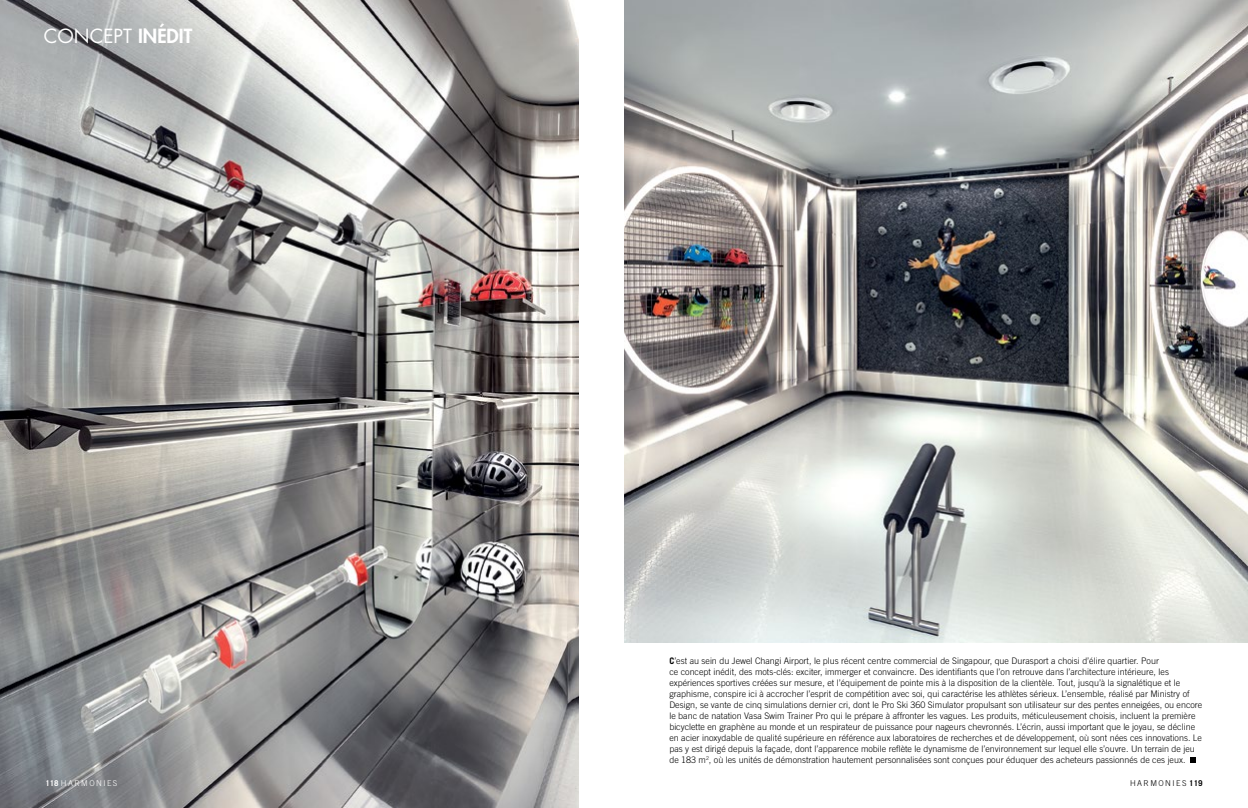
<style>
.page{position:relative;width:1248px;height:808px;background:#fff}
.page>*{position:absolute;margin:0;border:0;box-sizing:border-box;transform-origin:0 0}
.t1{font:19px "Futura";color:#fff}
.t2{font:300 9px/11px "Trade Gothic";color:#000}
.t3{font:300 8px "Trade Gothic";letter-spacing:.18em;color:#fff}
.t4{font:300 8px "Trade Gothic";letter-spacing:.18em;color:#000}
.s1{font-weight:800}
.s2{font-weight:700}
</style>
<div class="page">
<img style="left:0;top:0;width:578px;height:808px">
<img style="left:624px;top:0;width:623px;height:642px">
<svg style="left:1190px;top:757px;width:5px;height:6px"></svg>
<h1 class="t1" style="left:44px;top:23px;width:150px">CONCEPT <span class="s1">INÉDIT</span></h1>
<p class="t2" style="left:669px;top:655px;width:534px"><span class="s2">C</span>’est au sein du Jewel Changi Airport, le plus récent centre commercial de Singapour, que Durasport a choisi d’élire quartier. Pour<br>ce concept inédit, des mots-clés: exciter, immerger et convaincre. Des identifiants que l’on retrouve dans l’architecture intérieure, les expériences sportives créées sur mesure, et l’équipement de pointe mis à la disposition de la clientèle. Tout, jusqu’à la signalétique et le graphisme, conspire ici à accrocher l’esprit de compétition avec soi, qui caractérise les athlètes sérieux. L’ensemble, réalisé par Ministry of Design, se vante de cinq simulations dernier cri, dont le Pro Ski 360 Simulator propulsant son utilisateur sur des pentes enneigées, ou encore le banc de natation Vasa Swim Trainer Pro qui le prépare à affronter les vagues. Les produits, méticuleusement choisis, incluent la première bicyclette en graphène au monde et un respirateur de puissance pour nageurs chevronnés. L’écrin, aussi important que le joyau, se décline en acier inoxydable de qualité supérieure en référence aux laboratoires de recherches et de développement, où sont nées ces innovations. Le pas y est dirigé depuis la façade, dont l’apparence mobile reflète le dynamisme de l’environnement sur lequel elle s’ouvre. Un terrain de jeu de 183 m<sup>2</sup>, où les unités de démonstration hautement personnalisées sont conçues pour éduquer des acheteurs passionnés de ces jeux.</p>
<p class="t3" style="left:45px;top:778px;width:73px"><span class="s2">118</span>HARMONIES</p>
<p class="t4" style="left:1129px;top:778px;width:74px">HARMONIES <span class="s2">119</span></p>
</div>
